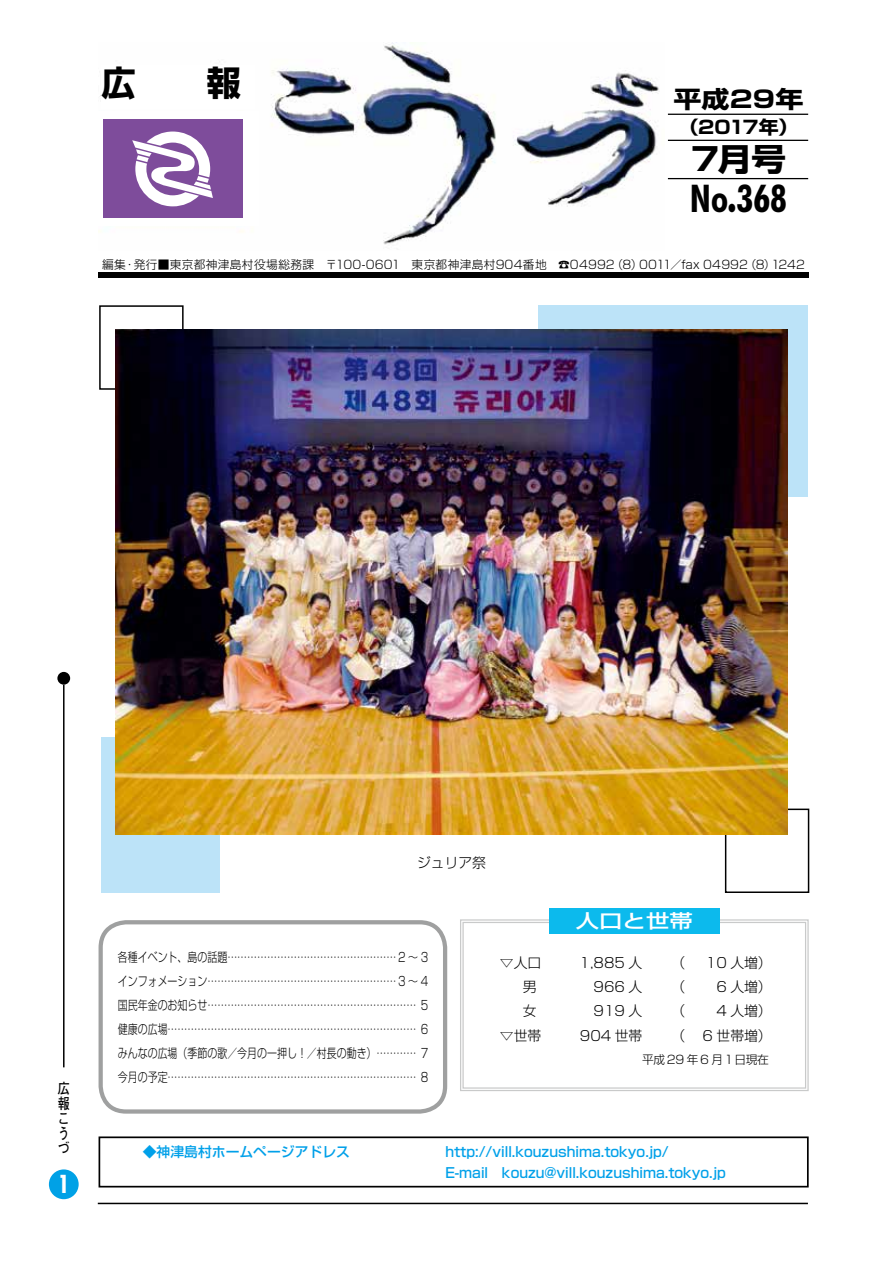
<style>
.page{position:relative;width:893px;height:1263px;background:#fff}
.page>*{position:absolute;margin:0;border:0;box-sizing:border-box;transform-origin:0 0}
.t1{font:700 condensed 38.25px "Futura BT";color:#000}
.t2{font:700 34.5px "Shin Go Pro";color:#000}
.t3{font:700 31.5px "Shin Go Pro";color:#000;scale:1.11 1}
.t4{font:700 condensed 25.5px "Futura BT";color:#fff}
.t5{font:700 23.4px "Shin Go Pro";color:#000;scale:1.2 1}
.t6{font:500 18.75px "Shin Go Pro";color:#fff;scale:1.25 1}
.t7{font:700 18px "Shin Go Pro";letter-spacing:-.045em;color:#000;scale:1.1 1}
.t8{font:700 14.85px/14.9px "Futo Go B101 Pro";color:#000;scale:.8 1}
.t9{font:500 13.8px "Shin Go Pro";color:#00a0e9}
.t10{font:300 13.8px "Shin Go Pro";color:#000}
.t11{font:300 12.75px/24px "Shin Go Pro";color:#000;text-align:justify;scale:.78 1}
.t12{font:300 11.7px "Shin Go Pro";letter-spacing:.025em;color:#000}
.t13{font:300 11.7px "Shin Go Pro";letter-spacing:.005em;color:#000}
.t14{font:300 11.7px "Shin Go Pro";letter-spacing:.11em;color:#000}
.s1{font-size:49.8px}
</style>
<div class="page">
<hr style="left:98px;top:1203px;width:710px;height:1px;background:#000">
<hr style="left:63px;top:685px;width:2px;height:382px;background:#000">
<div style="left:57px;top:672px;width:13px;height:13px;background:#000;border-radius:50%"></div>
<div style="left:49px;top:1169px;width:30px;height:30px;background:#00a1e6;border-radius:50%"></div>
<img style="left:99px;top:43px;width:560px;height:202px">
<div style="left:101px;top:65px;width:153px;height:44px;background:#fff"></div>
<div style="left:88px;top:111px;width:170px;height:115px;background:#fff"></div>
<div style="left:103px;top:119px;width:140px;height:99px;background:#7e4c9b"></div>
<svg style="left:132px;top:132px;width:81px;height:74px"></svg>
<hr style="left:668px;top:114px;width:140px;height:1px;background:#000">
<hr style="left:668px;top:140px;width:140px;height:1px;background:#000">
<hr style="left:668px;top:178px;width:140px;height:1px;background:#000">
<div style="left:99px;top:272px;width:710px;height:5px;background:#000"></div>
<div style="left:99px;top:920px;width:348px;height:194px;border:4px solid #9fa0a0;border-radius:26px"></div>
<svg style="left:460px;top:919px;width:349px;height:172px"></svg>
<div style="left:462px;top:922px;width:344px;height:167px;border:1px solid #c9caca"></div>
<div style="left:549px;top:908px;width:170px;height:26px;background:#0cbaed"></div>
<div style="left:99px;top:1136px;width:710px;height:51px;border:2px solid #000"></div>
<div style="left:99px;top:305px;width:85px;height:85px;border:2px solid #000"></div>
<div style="left:725px;top:808px;width:84px;height:85px;border:2px solid #000"></div>
<div style="left:538px;top:305px;width:269px;height:192px;background:#bce3f8"></div>
<div style="left:101px;top:737px;width:118px;height:156px;background:#bce3f8"></div>
<img style="left:115px;top:330px;width:673px;height:504px">
<h2 class="t2" style="left:101px;top:55px;width:141px">広　　報</h2>
<h3 class="t5" style="left:673px;top:81px;width:110px">平成29年</h3>
<h3 class="t7" style="left:679px;top:113px;width:110px">（2017年(</h3>
<h3 class="t3" style="left:691px;top:134px;width:88px">7月号</h3>
<h1 class="t1" style="left:690px;top:175px;width:99px">No<span class="s1">.</span>368</h1>
<p class="t12" style="left:611px;top:255px;width:32px">（8）</p>
<p class="t12" style="left:745px;top:255px;width:32px">)8(</p>
<p class="t12" style="left:102px;top:255px;width:25px">編集</p>
<p class="t12" style="left:134px;top:255px;width:483px">発行■東京都神津島村役場総務課　〒100-0601　東京都神津島村904番地　☎04992</p>
<p class="t13" style="left:639px;top:255px;width:110px">0011／fax 04992</p>
<p class="t12" style="left:771px;top:255px;width:36px">1242</p>
<p class="t12" style="left:124px;top:255px;width:13px">・</p>
<p class="t8" style="left:58px;top:1079px;width:16px">広報こうづ</p>
<h3 class="t4" style="left:58px;top:1169px;width:13px">1</h3>
<p class="t10" style="left:417px;top:851px;width:71px">ジュリア祭</p>
<p class="t11" style="left:118px;top:943px;width:399px">各種イベント、島の話題................................................... 2 ~ 3インフォメーション......................................................... 3 ~ 4国民年金のお知らせ............................................................... 5健康の広場........................................................................... 6みんなの広場（季節の歌／今月の一押し！／村長の動き(............ 7今月の予定........................................................................... 8</p>
<p class="t10" style="left:500px;top:951px;width:43px">▽人口</p>
<p class="t10" style="left:523px;top:975px;width:15px">男</p>
<p class="t10" style="left:523px;top:1000px;width:15px">女</p>
<p class="t10" style="left:500px;top:1024px;width:43px">▽世帯</p>
<h3 class="t6" style="left:576px;top:905px;width:95px">人口と世帯</h3>
<p class="t10" style="left:580px;top:951px;width:64px">1,885 人</p>
<p class="t10" style="left:672px;top:951px;width:15px">（</p>
<p class="t10" style="left:706px;top:951px;width:67px">10 人増(</p>
<p class="t10" style="left:594px;top:975px;width:50px">966 人</p>
<p class="t10" style="left:672px;top:975px;width:15px">（</p>
<p class="t10" style="left:716px;top:975px;width:57px">6 人増(</p>
<p class="t10" style="left:594px;top:1000px;width:50px">919 人</p>
<p class="t10" style="left:672px;top:1000px;width:15px">（</p>
<p class="t10" style="left:716px;top:1000px;width:57px">4 人増(</p>
<p class="t10" style="left:580px;top:1024px;width:64px">904 世帯</p>
<p class="t10" style="left:672px;top:1024px;width:15px">（</p>
<p class="t10" style="left:703px;top:1024px;width:71px">6 世帯増(</p>
<p class="t14" style="left:642px;top:1049px;width:128px">平成29年6月1日現在</p>
<p class="t9" style="left:143px;top:1140px;width:209px">◆神津島村ホームページアドレス</p>
<p class="t9" style="left:445px;top:1140px;width:225px">http://vill.kouzushima.tokyo j p. /</p>
<p class="t9" style="left:445px;top:1161px;width:44px">E-mail</p>
<p class="t9" style="left:502px;top:1161px;width:225px">kouzu@vill.kouzushima.tokyo j p.</p>
</div>
